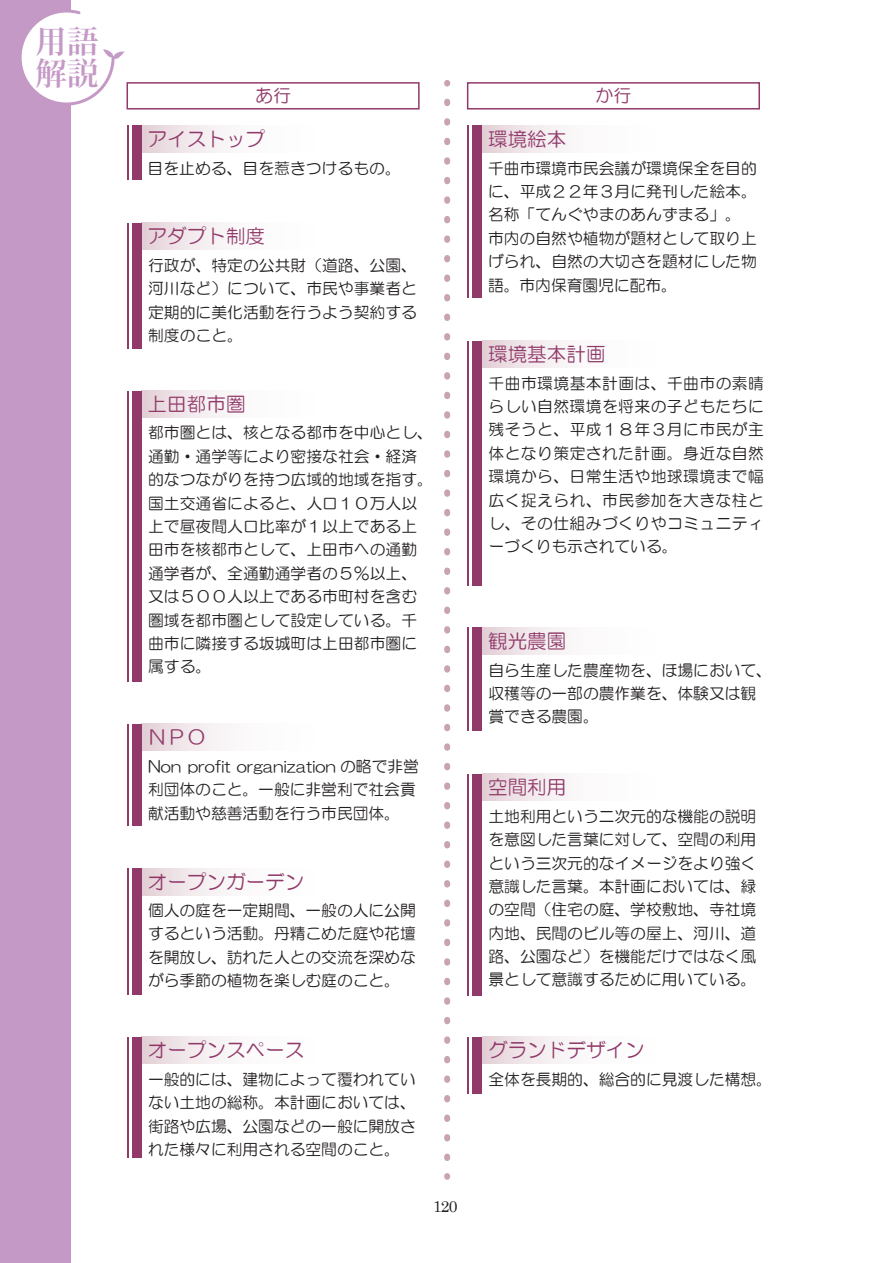
<style>
.page{position:relative;width:893px;height:1263px;background:#fff}
.page>*{position:absolute;margin:0;border:0;box-sizing:border-box;transform-origin:0 0}
.t1{font:700 31.5px/32.5px "Koz Min Pro";color:#c599c6}
.t2{font:19.5px "HG Maru Gothic MPRO";letter-spacing:.005em;color:#913a6a}
.t3{font:18px "HG Maru Gothic MPRO";color:#913a6a}
.t4{font:15.75px/23.4px "HG Maru Gothic MPRO";letter-spacing:.005em;color:#231f20;text-align:justify}
.t5{font:15.75px "Century";color:#231f20}
</style>
<div class="page">
<div style="left:0;top:0;width:70px;height:1263px;background:#c599c6"></div>
<svg style="left:21px;top:8px;width:104px;height:99px"></svg>
<svg style="left:482px;top:125px;width:80px;height:27px"></svg>
<div style="left:472px;top:125px;width:10px;height:173px;background:#913a6a"></div>
<hr style="left:468px;top:125px;width:1px;height:173px;background:#913a6a">
<svg style="left:482px;top:341px;width:80px;height:27px"></svg>
<div style="left:472px;top:341px;width:10px;height:244px;background:#913a6a"></div>
<hr style="left:468px;top:341px;width:1px;height:244px;background:#913a6a">
<svg style="left:482px;top:628px;width:80px;height:27px"></svg>
<div style="left:472px;top:628px;width:10px;height:103px;background:#913a6a"></div>
<hr style="left:468px;top:628px;width:1px;height:103px;background:#913a6a">
<svg style="left:482px;top:774px;width:80px;height:27px"></svg>
<div style="left:472px;top:774px;width:10px;height:221px;background:#913a6a"></div>
<hr style="left:468px;top:774px;width:1px;height:221px;background:#913a6a">
<svg style="left:482px;top:1037px;width:80px;height:27px"></svg>
<div style="left:472px;top:1037px;width:10px;height:56px;background:#913a6a"></div>
<hr style="left:468px;top:1037px;width:1px;height:56px;background:#913a6a">
<div style="left:127px;top:82px;width:293px;height:28px;border:2px solid #913a6a"></div>
<div style="left:467px;top:82px;width:293px;height:28px;border:2px solid #913a6a"></div>
<svg style="left:142px;top:391px;width:80px;height:27px"></svg>
<div style="left:132px;top:391px;width:10px;height:290px;background:#913a6a"></div>
<hr style="left:127px;top:391px;width:2px;height:290px;background:#913a6a">
<svg style="left:142px;top:223px;width:80px;height:27px"></svg>
<div style="left:132px;top:223px;width:10px;height:125px;background:#913a6a"></div>
<hr style="left:127px;top:223px;width:2px;height:125px;background:#913a6a">
<svg style="left:142px;top:868px;width:79px;height:27px"></svg>
<div style="left:132px;top:868px;width:10px;height:126px;background:#913a6a"></div>
<hr style="left:127px;top:868px;width:2px;height:126px;background:#913a6a">
<svg style="left:142px;top:724px;width:80px;height:27px"></svg>
<div style="left:132px;top:724px;width:10px;height:102px;background:#913a6a"></div>
<hr style="left:127px;top:724px;width:2px;height:102px;background:#913a6a">
<svg style="left:142px;top:1037px;width:80px;height:27px"></svg>
<div style="left:132px;top:1037px;width:10px;height:120px;background:#913a6a"></div>
<hr style="left:127px;top:1037px;width:2px;height:120px;background:#913a6a">
<svg style="left:142px;top:125px;width:80px;height:27px"></svg>
<div style="left:132px;top:125px;width:10px;height:55px;background:#913a6a"></div>
<hr style="left:127px;top:125px;width:2px;height:55px;background:#913a6a">
<svg style="left:444px;top:102px;width:6px;height:1059px"></svg>
<h1 class="t1" style="left:36px;top:23px;width:64px">用語解説</h1>
<p class="t3" style="left:255px;top:87px;width:37px">あ行</p>
<p class="t3" style="left:595px;top:87px;width:37px">か行</p>
<p class="t2" style="left:148px;top:129px;width:119px">アイストップ</p>
<p class="t4" style="left:148px;top:156px;width:255px">目を止める、目を惹きつけるもの。</p>
<p class="t2" style="left:148px;top:227px;width:119px">アダプト制度</p>
<p class="t4" style="left:148px;top:253px;width:271px">行政が、特定の公共財（道路、公園、河川など）について、市民や事業者と定期的に美化活動を行うよう契約する制度のこと。</p>
<p class="t2" style="left:148px;top:394px;width:99px">上田都市圏</p>
<p class="t4" style="left:148px;top:421px;width:286px;text-align:left">都市圏とは、核となる都市を中心とし、通勤・通学等により密接な社会・経済的なつながりを持つ広域的地域を指す。国土交通省によると、人口１０万人以上で昼夜間人口比率が１以上である上田市を核都市として、上田市への通勤通学者が、全通勤通学者の５％以上、又は５００人以上である市町村を含む圏域を都市圏として設定している。千曲市に隣接する坂城町は上田都市圏に属する。</p>
<p class="t2" style="left:148px;top:728px;width:60px">ＮＰＯ</p>
<p class="t4" style="left:148px;top:754px;width:272px;text-align:left">Non profit organization の略で非営利団体のこと。一般に非営利で社会貢献活動や慈善活動を行う市民団体。</p>
<p class="t2" style="left:148px;top:872px;width:158px">オープンガーデン</p>
<p class="t4" style="left:148px;top:899px;width:269px">個人の庭を一定期間、一般の人に公開するという活動。丹精こめた庭や花壇を開放し、訪れた人との交流を深めながら季節の植物を楽しむ庭のこと。</p>
<p class="t2" style="left:148px;top:1041px;width:158px">オープンスペース</p>
<p class="t4" style="left:148px;top:1067px;width:269px">一般的には、建物によって覆われていない土地の総称。本計画においては、街路や広場、公園などの一般に開放された様々に利用される空間のこと。</p>
<p class="t5" style="left:433px;top:1193px;width:26px">120</p>
<p class="t2" style="left:488px;top:129px;width:80px">環境絵本</p>
<p class="t4" style="left:488px;top:156px;width:270px;text-align:left">千曲市環境市民会議が環境保全を目的に、平成２２年３月に発刊した絵本。名称「てんぐやまのあんずまる」。市内の自然や植物が題材として取り上げられ、自然の大切さを題材にした物語。市内保育園児に配布。</p>
<p class="t2" style="left:488px;top:345px;width:119px">環境基本計画</p>
<p class="t4" style="left:488px;top:371px;width:277px">千曲市環境基本計画は、千曲市の素晴らしい自然環境を将来の子どもたちに残そうと、平成１８年３月に市民が主体となり策定された計画。身近な自然環境から、日常生活や地球環境まで幅広く捉えられ、市民参加を大きな柱とし、その仕組みづくりやコミュニティーづくりも示されている。</p>
<p class="t2" style="left:488px;top:631px;width:80px">観光農園</p>
<p class="t4" style="left:489px;top:658px;width:285px;text-align:left">自ら生産した農産物を、ほ場において、収穫等の一部の農作業を、体験又は観賞できる農園。</p>
<p class="t2" style="left:488px;top:778px;width:80px">空間利用</p>
<p class="t4" style="left:489px;top:804px;width:269px">土地利用という二次元的な機能の説明を意図した言葉に対して、空間の利用という三次元的なイメージをより強く意識した言葉。本計画においては、緑の空間（住宅の庭、学校敷地、寺社境内地、民間のビル等の屋上、河川、道路、公園など）を機能だけではなく風景として意識するために用いている。</p>
<p class="t2" style="left:488px;top:1041px;width:158px">グランドデザイン</p>
<p class="t4" style="left:489px;top:1067px;width:285px">全体を長期的、総合的に見渡した構想。</p>
</div>
